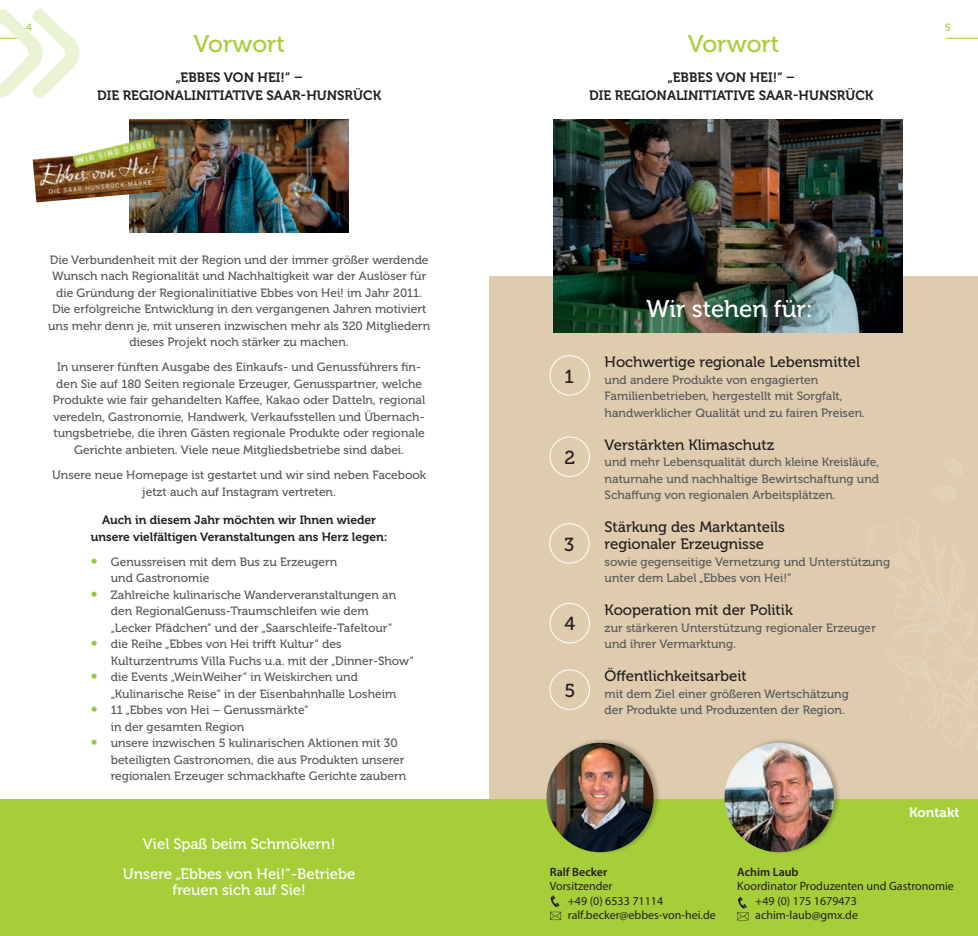
<style>
.page{position:relative;width:978px;height:936px;background:#fff}
.page>*{position:absolute;margin:0;border:0;box-sizing:border-box;transform-origin:0 0}
.t1{font:24px "Museo 500";color:#a6ce39}
.t2{font:24px "Museo 500";color:#fff}
.t3{font:18.75px "Museo 500";color:#231f20}
.t4{font:15px/16.5px "Museo 500";color:#231f20}
.t5{font:15px/29.2px "Museo 500";color:#fff;text-align:center}
.t6{font:13.5px/18px "Museo 700";color:#231f20;text-align:center}
.t7{font:13.5px "Museo 700";color:#fff}
.t8{font:12px/16.5px "Museo 500";color:#57585a}
.t9{font:12px/14.4px "Myriad Pro";color:#231f20}
.t10{font:12px/16.5px "Museo 700";color:#231f20;text-align:center}
.t11{font:600 12px "Myriad Pro";color:#231f20}
.t12{font:10.5px "Museo 500";color:#a6ce39}
.s1{font-size:16.5px;color:#99ca3b}
</style>
<div class="page">
<hr style="left:946px;top:38px;width:32px;height:1px;background:#a6ce39">
<div style="left:489px;top:276px;width:489px;height:571px;background:#dfccaf"></div>
<svg style="left:0;top:9px;width:80px;height:89px"></svg>
<div style="left:0;top:799px;width:978px;height:136px;background:#a6ce39"></div>
<svg style="left:550px;top:895px;width:11px;height:25px"></svg>
<svg style="left:737px;top:896px;width:11px;height:24px"></svg>
<div style="left:550px;top:355px;width:40px;height:40px;border:1px solid #fff;border-radius:50%"></div>
<div style="left:550px;top:436px;width:40px;height:41px;border:1px solid #fff;border-radius:50%"></div>
<div style="left:550px;top:603px;width:40px;height:40px;border:1px solid #fff;border-radius:50%"></div>
<div style="left:550px;top:669px;width:40px;height:40px;border:1px solid #fff;border-radius:50%"></div>
<div style="left:549px;top:523px;width:41px;height:40px;border:1px solid #fff;border-radius:50%"></div>
<img style="left:554px;top:119px;width:348px;height:214px">
<img style="left:130px;top:119px;width:218px;height:113px">
<img style="left:32px;top:137px;width:135px;height:65px">
<div style="left:546px;top:737px;width:115px;height:117px;background:#231f20;opacity:.28"></div>
<img style="left:546px;top:742px;width:108px;height:110px">
<div style="left:724px;top:737px;width:117px;height:117px;background:#231f20;opacity:.28"></div>
<img style="left:725px;top:742px;width:109px;height:110px;border-radius:55px">
<p class="t12" style="left:26px;top:22px;width:8px">4</p>
<p class="t12" style="left:945px;top:22px;width:8px">5</p>
<h1 class="t1" style="left:193px;top:31px;width:93px">Vorwort</h1>
<h1 class="t1" style="left:688px;top:31px;width:93px">Vorwort</h1>
<p class="t6" style="left:97px;top:68px;width:286px">„EBBES VON HEI!“ –<br>DIE REGIONALINITIATIVE SAAR-HUNSRÜCK</p>
<p class="t6" style="left:589px;top:68px;width:286px">„EBBES VON HEI!“ –<br>DIE REGIONALINITIATIVE SAAR-HUNSRÜCK</p>
<p class="t8" style="left:48px;top:252px;width:384px;text-align:center">Die Verbundenheit mit der Region und der immer größer werdende Wunsch nach Regionalität und Nachhaltigkeit war der Auslöser für die Gründung der Regionalinitiative Ebbes von Hei! im Jahr 2011.<br>Die erfolgreiche Entwicklung in den vergangenen Jahren motiviert uns mehr denn je, mit unseren inzwischen mehr als 320 Mitgliedern dieses Projekt noch stärker zu machen.</p>
<p class="t8" style="left:53px;top:359px;width:374px;text-align:center">In unserer fünften Ausgabe des Einkaufs- und Genussführers fin&shy;den Sie auf 180 Seiten regionale Erzeuger, Genusspartner, welche Produkte wie fair gehandelten Kaffee, Kakao oder Datteln, regional veredeln, Gastronomie, Handwerk, Verkaufsstellen und Übernach&shy;tungsbetriebe, die ihren Gästen regionale Produkte oder regionale Gerichte anbieten. Viele neue Mitgliedsbetriebe sind dabei.</p>
<p class="t8" style="left:52px;top:467px;width:375px;text-align:center">Unsere neue Homepage ist gestartet und wir sind neben Facebook jetzt auch auf Instagram vertreten.</p>
<p class="t10" style="left:91px;top:511px;width:298px">Auch in diesem Jahr möchten wir Ihnen wieder unsere vielfältigen Veranstaltungen ans Herz legen:</p>
<p class="t8" style="left:111px;top:553px;width:228px;text-indent:-20px"><span class="s1">•</span> Genussreisen mit dem Bus zu Erzeugern und Gastronomie</p>
<p class="t8" style="left:111px;top:586px;width:287px;text-indent:-20px"><span class="s1">•</span> Zahlreiche kulinarische Wanderveranstaltungen an den RegionalGenuss-Traumschleifen wie dem „Lecker Pfädchen“ und der „Saarschleife-Tafeltour“</p>
<p class="t8" style="left:111px;top:636px;width:305px;text-indent:-20px"><span class="s1">•</span> die Reihe „Ebbes von Hei trifft Kultur“ des<br>Kulturzentrums Villa Fuchs u.a. mit der „Dinner-Show“</p>
<p class="t8" style="left:111px;top:669px;width:287px;text-indent:-20px"><span class="s1">•</span> die Events „WeinWeiher“ in Weiskirchen und „Kulinarische Reise“ in der Eisenbahnhalle Losheim</p>
<p class="t8" style="left:111px;top:702px;width:199px;text-indent:-20px"><span class="s1">•</span> 11 „Ebbes von Hei – Genussmärkte“ in der gesamten Region</p>
<p class="t8" style="left:111px;top:735px;width:297px;text-indent:-20px"><span class="s1">•</span> unsere inzwischen 5 kulinarischen Aktionen mit 30 beteiligten Gastronomen, die aus Produkten unserer regionalen Erzeuger schmackhafte Gerichte zaubern</p>
<p class="t5" style="left:123px;top:829px;width:234px">Viel Spaß beim Schmökern!<br>Unsere „Ebbes von Hei!“-Betriebe</p>
<p class="t5" style="left:172px;top:875px;width:135px">freuen sich auf Sie!</p>
<h2 class="t3" style="left:564px;top:366px;width:11px">1</h2>
<h2 class="t3" style="left:564px;top:447px;width:12px">2</h2>
<h2 class="t3" style="left:564px;top:534px;width:12px">3</h2>
<h2 class="t3" style="left:564px;top:613px;width:12px">4</h2>
<h2 class="t3" style="left:564px;top:680px;width:12px">5</h2>
<h1 class="t2" style="left:646px;top:295px;width:168px">Wir stehen für:</h1>
<p class="t4" style="left:605px;top:354px;width:257px">Hochwertige regionale Lebensmittel</p>
<p class="t8" style="left:605px;top:371px;width:262px">und andere Produkte von engagierten<br>Familienbetrieben, hergestellt mit Sorgfalt, handwerklicher Qualität und zu fairen Preisen.</p>
<p class="t4" style="left:605px;top:437px;width:171px">Verstärkten Klimaschutz</p>
<p class="t8" style="left:605px;top:454px;width:276px;text-align:justify">und mehr Lebensqualität durch kleine Kreisläufe, naturnahe und nachhaltige Bewirtschaftung und Schaffung von regionalen Arbeitsplätzen.</p>
<p class="t4" style="left:605px;top:519px;width:182px">Stärkung des Marktanteils regionaler Erzeugnisse</p>
<p class="t8" style="left:605px;top:553px;width:287px">sowie gegenseitige Vernetzung und Unterstützung unter dem Label „Ebbes von Hei!“</p>
<p class="t4" style="left:605px;top:602px;width:190px">Kooperation mit der Politik</p>
<p class="t8" style="left:605px;top:619px;width:273px">zur stärkeren Unterstützung regionaler Erzeuger und ihrer Vermarktung.</p>
<p class="t4" style="left:605px;top:668px;width:144px">Öffentlichkeitsarbeit</p>
<p class="t8" style="left:605px;top:685px;width:246px">mit dem Ziel einer größeren Wertschätzung der Produkte und Produzenten der Region.</p>
<p class="t7" style="left:909px;top:804px;width:52px">Kontakt</p>
<p class="t11" style="left:550px;top:864px;width:59px">Ralf Becker</p>
<p class="t9" style="left:568px;top:879px;width:150px;text-indent:-18px">Vorsitzender<br>+49 (0) 6533 71114 ralf.becker@ebbes-von-hei.de</p>
<p class="t11" style="left:737px;top:864px;width:63px">Achim Laub</p>
<p class="t9" style="left:755px;top:879px;width:200px;text-indent:-18px">Koordinator Produzenten und Gastronomie +49 (0) 175 1679473 achim-laub@gmx.de</p>
</div>
